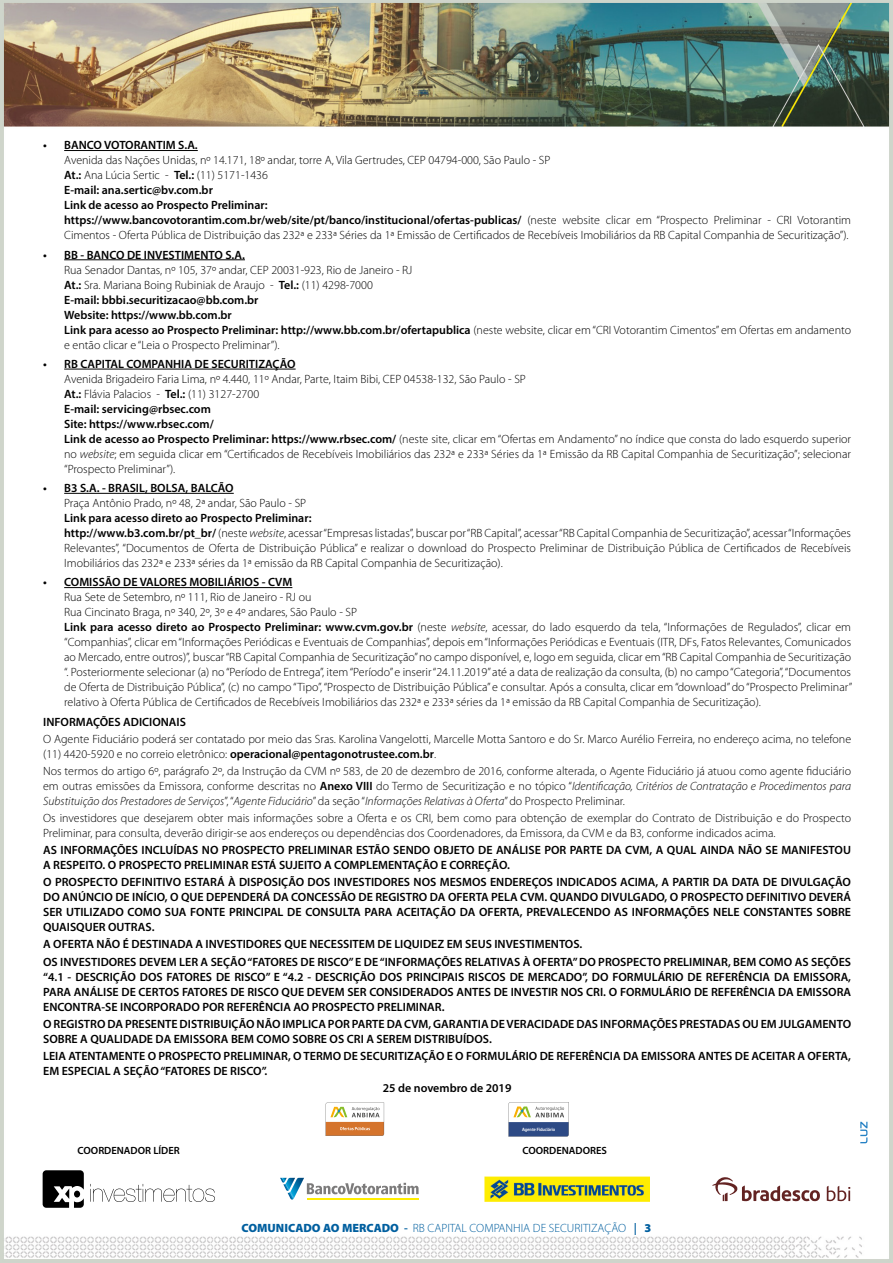
<style>
.page{position:relative;width:893px;height:1263px;background:#fff}
.page>*{position:absolute;margin:0;border:0;box-sizing:border-box;transform-origin:0 0}
.t1{font:300 12px/15px "Myriad Pro";color:#000}
.t2{font:600 12px/15px "Myriad Pro";color:#000}
.t3{font:600 12px "Myriad Pro";color:#000}
.t4{font:300 12px "Myriad Pro";color:#005f9f}
.t5{font:600 10.5px "Myriad Pro";color:#000}
.t6{font:500 4.5px "Dobra W04";color:#fff}
.s1{font-weight:600}
.s2{font-style:italic}
.s3{font-weight:900}
</style>
<div class="page">
<img style="left:0;top:0;width:893px;height:1263px">
<hr style="left:64px;top:150px;width:134px;height:1px;background:#000">
<hr style="left:64px;top:259px;width:181px;height:1px;background:#000">
<hr style="left:64px;top:369px;width:232px;height:1px;background:#000">
<hr style="left:64px;top:493px;width:170px;height:1px;background:#000">
<hr style="left:64px;top:587px;width:228px;height:1px;background:#000">
<svg style="left:860px;top:1122px;width:7px;height:21px"></svg>
<svg style="left:326px;top:1102px;width:58px;height:34px"></svg>
<svg style="left:508px;top:1102px;width:61px;height:34px"></svg>
<svg style="left:43px;top:1170px;width:41px;height:38px"></svg>
<div style="left:74px;top:1190px;width:6px;height:7px;background:#000;border-radius:50%"></div>
<svg style="left:90px;top:1184px;width:125px;height:18px"></svg>
<svg style="left:280px;top:1178px;width:139px;height:21px"></svg>
<img style="left:484px;top:1177px;width:165px;height:24px">
<svg style="left:712px;top:1177px;width:108px;height:24px"></svg>
<svg style="left:827px;top:1186px;width:23px;height:15px"></svg>
<p class="t3" style="left:43px;top:138px;width:156px">• BANCO VOTORANTIM S.A.</p>
<p class="t1" style="left:64px;top:153px;width:788px">Avenida das Nações Unidas, nº 14.171, 18º andar, torre A, Vila Gertrudes, CEP 04794-000, São Paulo - SP<br><span class="s1">At.:</span> Ana Lúcia Sertic - <span class="s1">Tel.:</span> (11) 5171-1436<br><span class="s1">E-mail: ana.sertic@bv.com.br<br>Link de acesso ao Prospecto Preliminar:<br>https://www.bancovotorantim.com.br/web/site/pt/banco/institucional/ofertas-publicas/</span> (neste website clicar em “Prospecto Preliminar - CRI Votorantim Cimentos - Oferta Pública de Distribuição das 232ª e 233ª Séries da 1ª Emissão de Certificados de Recebíveis Imobiliários da RB Capital Companhia de Securitização”).</p>
<p class="t3" style="left:43px;top:247px;width:203px">• BB - BANCO DE INVESTIMENTO S.A.</p>
<p class="t1" style="left:64px;top:262px;width:788px">Rua Senador Dantas, nº 105, 37º andar, CEP 20031-923, Rio de Janeiro - RJ<br><span class="s1">At.:</span> Sra. Mariana Boing Rubiniak de Araujo - <span class="s1">Tel.:</span> (11) 4298-7000<br><span class="s1">E-mail: bbbi.securitizacao@bb.com.br<br>Website: https://www.bb.com.br<br>Link para acesso ao Prospecto Preliminar: http://www.bb.com.br/ofertapublica</span> (neste website, clicar em “CRI Votorantim Cimentos” em Ofertas em andamento e então clicar e “Leia o Prospecto Preliminar”).</p>
<p class="t3" style="left:43px;top:356px;width:254px">• RB CAPITAL COMPANHIA DE SECURITIZAÇÃO</p>
<p class="t1" style="left:64px;top:372px;width:788px">Avenida Brigadeiro Faria Lima, nº 4.440, 11º Andar, Parte, Itaim Bibi, CEP 04538-132, São Paulo - SP<br><span class="s1">At.:</span> Flávia Palacios - <span class="s1">Tel.:</span> (11) 3127-2700<br><span class="s1">E-mail: servicing@rbsec.com<br>Site: https://www.rbsec.com/<br>Link de acesso ao Prospecto Preliminar: https://www.rbsec.com/</span> (neste site, clicar em “Ofertas em Andamento” no índice que consta do lado esquerdo superior no <span class="s2">website</span>; em seguida clicar em “Certificados de Recebíveis Imobiliários das 232ª e 233ª Séries da 1ª Emissão da RB Capital Companhia de Securitização”; selecionar “Prospecto Preliminar”).</p>
<p class="t3" style="left:43px;top:480px;width:192px">• B3 S.A. - BRASIL, BOLSA, BALCÃO</p>
<p class="t1" style="left:64px;top:496px;width:244px">Praça Antônio Prado, nº 48, 2ª andar, São Paulo - SP</p>
<p class="t1" style="left:64px;top:511px;width:788px"><span class="s1">Link para acesso direto ao Prospecto Preliminar:<br>http://www.b3.com.br/pt_br/</span> (neste <span class="s2">website</span>, acessar “Empresas listadas”, buscar por “RB Capital”, acessar “RB Capital Companhia de Securitização”, acessar “Informações Relevantes”, “Documentos de Oferta de Distribuição Pública” e realizar o download do Prospecto Preliminar de Distribuição Pública de Certificados de Recebíveis Imobiliários das 232ª e 233ª séries da 1ª emissão da RB Capital Companhia de Securitização).</p>
<p class="t1" style="left:64px;top:575px;width:790px;text-indent:-21px"><span class="s1">• COMISSÃO DE VALORES MOBILIÁRIOS</span> <span class="s1">- CVM<br></span>Rua Sete de Setembro, nº 111, Rio de Janeiro - RJ ou<br>Rua Cincinato Braga, nº 340, 2º, 3º e 4º andares, São Paulo - SP<br><span class="s1">Link para acesso direto ao Prospecto Preliminar: www.cvm.gov.br</span> (neste <span class="s2">website</span>, acessar, do lado esquerdo da tela, “Informações de Regulados”, clicar em “Companhias”, clicar em “Informações Periódicas e Eventuais de Companhias”, depois em “Informações Periódicas e Eventuais (ITR, DFs, Fatos Relevantes, Comunicados ao Mercado, entre outros)”, buscar “RB Capital Companhia de Securitização” no campo disponível, e, logo em seguida, clicar em “RB Capital Companhia de Securitização “. Posteriormente selecionar (a) no “Período de Entrega”, item “Período” e inserir “24.11.2019” até a data de realização da consulta, (b) no campo “Categoria”, “Documentos de Oferta de Distribuição Pública”, (c) no campo “Tipo”, “Prospecto de Distribuição Pública” e consultar. Após a consulta, clicar em “download” do “Prospecto Preliminar” relativo à Oferta Pública de Certificados de Recebíveis Imobiliários das 232ª e 233ª séries da 1ª emissão da RB Capital Companhia de Securitização).</p>
<p class="t2" style="left:43px;top:714px;width:144px">INFORMAÇÕES ADICIONAIS</p>
<p class="t1" style="left:43px;top:731px;width:809px">O Agente Fiduciário poderá ser contatado por meio das Sras. Karolina Vangelotti, Marcelle Motta Santoro e do Sr. Marco Aurélio Ferreira, no endereço acima, no telefone (11) 4420-5920 e no correio eletrônico: <span class="s1">operacional@pentagonotrustee.com.br</span>.</p>
<p class="t1" style="left:43px;top:764px;width:809px;text-align:justify">Nos termos do artigo 6º, parágrafo 2º, da Instrução da CVM nº 583, de 20 de dezembro de 2016, conforme alterada, o Agente Fiduciário já atuou como agente fiduciário em outras emissões da Emissora, conforme descritas no <span class="s1">Anexo VIII</span> do Termo de Securitização e no tópico “<span class="s2">Identificação, Critérios de Contratação e Procedimentos para Substituição dos Prestadores de Serviços</span>”, “<span class="s2">Agente Fiduciário</span>” da seção “<span class="s2">Informações Relativas à Oferta</span>” do Prospecto Preliminar.</p>
<p class="t1" style="left:43px;top:811px;width:809px">Os investidores que desejarem obter mais informações sobre a Oferta e os CRI, bem como para obtenção de exemplar do Contrato de Distribuição e do Prospecto<br>Preliminar, para consulta, deverão dirigir-se aos endereços ou dependências dos Coordenadores, da Emissora, da CVM e da B3, conforme indicados acima.</p>
<p class="t2" style="left:43px;top:842px;width:809px">AS INFORMAÇÕES INCLUÍDAS NO PROSPECTO PRELIMINAR ESTÃO SENDO OBJETO DE ANÁLISE POR PARTE DA CVM, A QUAL AINDA NÃO SE MANIFESTOU<br>A RESPEITO. O PROSPECTO PRELIMINAR ESTÁ SUJEITO A COMPLEMENTAÇÃO E CORREÇÃO.</p>
<p class="t2" style="left:43px;top:874px;width:809px;text-align:justify">O PROSPECTO DEFINITIVO ESTARÁ À DISPOSIÇÃO DOS INVESTIDORES NOS MESMOS ENDEREÇOS INDICADOS ACIMA, A PARTIR DA DATA DE DIVULGAÇÃO DO ANÚNCIO DE INÍCIO, O QUE DEPENDERÁ DA CONCESSÃO DE REGISTRO DA OFERTA PELA CVM. QUANDO DIVULGADO, O PROSPECTO DEFINITIVO DEVERÁ SER UTILIZADO COMO SUA FONTE PRINCIPAL DE CONSULTA PARA ACEITAÇÃO DA OFERTA, PREVALECENDO AS INFORMAÇÕES NELE CONSTANTES SOBRE QUAISQUER OUTRAS.</p>
<p class="t2" style="left:43px;top:935px;width:809px;line-height:17.1px">A OFERTA NÃO É DESTINADA A INVESTIDORES QUE NECESSITEM DE LIQUIDEZ EM SEUS INVESTIMENTOS.<br>OS INVESTIDORES DEVEM LER A SEÇÃO “FATORES DE RISCO” E DE “INFORMAÇÕES RELATIVAS À OFERTA” DO PROSPECTO PRELIMINAR, BEM COMO AS SEÇÕES</p>
<p class="t2" style="left:43px;top:969px;width:809px;text-align:justify">“4.1 - DESCRIÇÃO DOS FATORES DE RISCO” E “4.2 - DESCRIÇÃO DOS PRINCIPAIS RISCOS DE MERCADO”, DO FORMULÁRIO DE REFERÊNCIA DA EMISSORA, PARA ANÁLISE DE CERTOS FATORES DE RISCO QUE DEVEM SER CONSIDERADOS ANTES DE INVESTIR NOS CRI. O FORMULÁRIO DE REFERÊNCIA DA EMISSORA ENCONTRA-SE INCORPORADO POR REFERÊNCIA AO PROSPECTO PRELIMINAR.</p>
<p class="t2" style="left:43px;top:1016px;width:809px">O REGISTRO DA PRESENTE DISTRIBUIÇÃO NÃO IMPLICA POR PARTE DA CVM, GARANTIA DE VERACIDADE DAS INFORMAÇÕES PRESTADAS OU EM JULGAMENTO<br>SOBRE A QUALIDADE DA EMISSORA BEM COMO SOBRE OS CRI A SEREM DISTRIBUÍDOS.</p>
<p class="t2" style="left:43px;top:1048px;width:809px">LEIA ATENTAMENTE O PROSPECTO PRELIMINAR, O TERMO DE SECURITIZAÇÃO E O FORMULÁRIO DE REFERÊNCIA DA EMISSORA ANTES DE ACEITAR A OFERTA,<br>EM ESPECIAL A SEÇÃO “FATORES DE RISCO”.</p>
<p class="t2" style="left:383px;top:1080px;width:130px">25 de novembro de 2019</p>
<p class="t6" style="left:522px;top:1126px;width:35px">Agente Fiduciário</p>
<p class="t5" style="left:78px;top:1144px;width:104px">COORDENADOR LÍDER</p>
<p class="t5" style="left:522px;top:1144px;width:86px">COORDENADORES</p>
<p class="t4" style="left:242px;top:1222px;width:411px"><span class="s3">COMUNICADO AO MERCADO</span> <span class="s1">-</span> RB CAPITAL COMPANHIA DE SECURITIZAÇÃO <span class="s1">|</span> <span class="s3">3</span></p>
</div>
